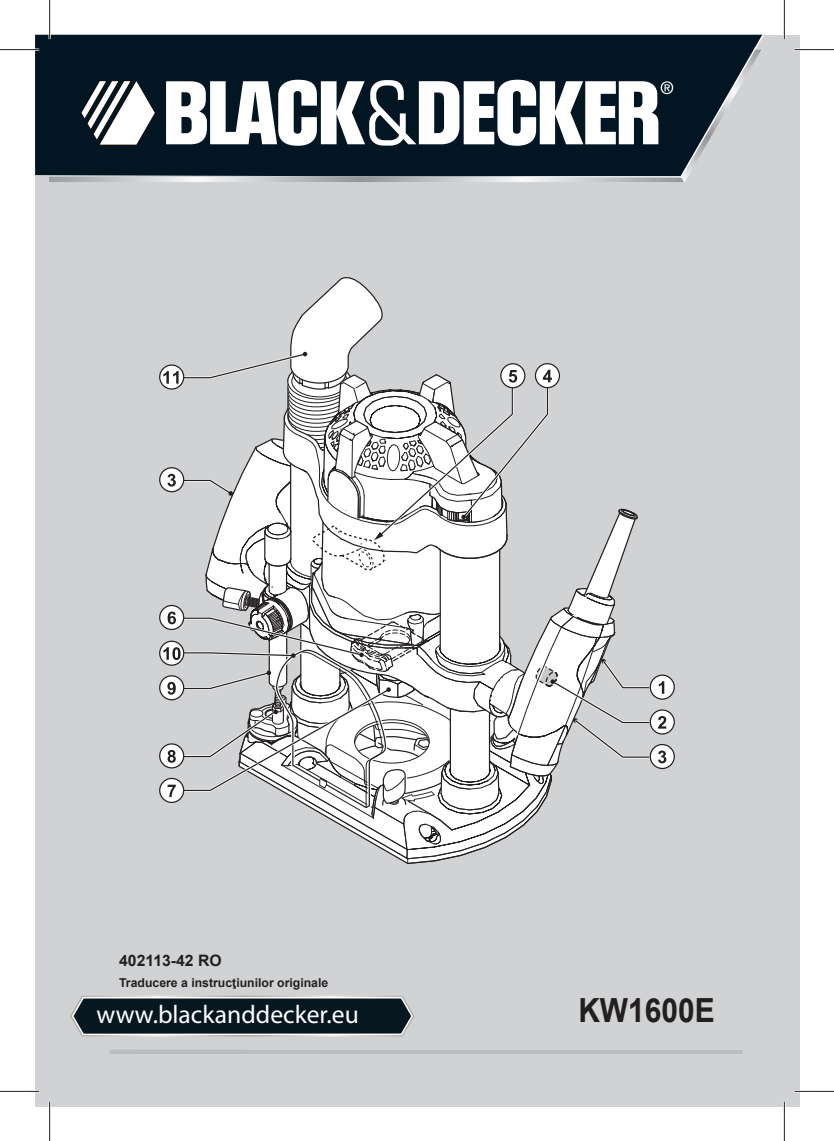
<style>
.page{position:relative;width:834px;height:1141px;background:#fff}
.page>*{position:absolute;margin:0;border:0;box-sizing:border-box;transform-origin:0 0}
.t1{font:700 33.25px "Arial";color:#231f20;scale:.9 1}
.t2{font:25.55px "Myriad Pro";color:#fff}
.t3{font:700 15.75px "Arial";color:#231f20}
.t4{font:700 12.25px "Arial";color:#231f20}
</style>
<div class="page">
<div style="left:35px;top:35px;width:764px;height:1071px;background:#d1d2d4"></div>
<img style="left:49px;top:177px;width:631px;height:5px">
<div style="left:35px;top:35px;width:277px;height:142px;background:#011622"></div>
<svg style="left:312px;top:35px;width:451px;height:143px;background:#23353f"></svg>
<svg style="left:166px;top:80px;width:507px;height:66px;background:#a1a9ad"></svg>
<svg style="left:82px;top:81px;width:73px;height:63px;background:#90979b"></svg>
<img style="left:70px;top:996px;width:344px;height:40px">
<svg style="left:72px;top:997px;width:341px;height:38px;background:#202f36"></svg>
<hr style="left:109px;top:1050px;width:634px;height:4px;background:#bcbdc0">
<svg style="left:650px;top:710px;width:24px;height:24px"></svg>
<div style="left:649px;top:709px;width:25px;height:26px;border:1px solid #231f20;border-radius:50%"></div>
<svg style="left:657px;top:716px;width:9px;height:13px"></svg>
<svg style="left:650px;top:675px;width:24px;height:24px"></svg>
<div style="left:649px;top:675px;width:25px;height:25px;border:1px solid #231f20;border-radius:50%"></div>
<svg style="left:658px;top:681px;width:6px;height:13px"></svg>
<svg style="left:650px;top:745px;width:24px;height:23px"></svg>
<div style="left:649px;top:744px;width:25px;height:25px;border:1px solid #231f20;border-radius:50%"></div>
<svg style="left:658px;top:751px;width:8px;height:12px"></svg>
<svg style="left:160px;top:778px;width:24px;height:24px"></svg>
<div style="left:159px;top:778px;width:25px;height:25px;border:1px solid #231f20;border-radius:50%"></div>
<svg style="left:160px;top:641px;width:24px;height:24px"></svg>
<div style="left:159px;top:641px;width:25px;height:25px;border:1px solid #231f20;border-radius:50%"></div>
<svg style="left:160px;top:606px;width:24px;height:23px"></svg>
<div style="left:159px;top:605px;width:25px;height:25px;border:1px solid #231f20;border-radius:50%"></div>
<svg style="left:160px;top:365px;width:24px;height:24px"></svg>
<div style="left:159px;top:364px;width:25px;height:26px;border:1px solid #231f20;border-radius:50%"></div>
<svg style="left:160px;top:468px;width:24px;height:24px"></svg>
<div style="left:159px;top:467px;width:25px;height:25px;border:1px solid #231f20;border-radius:50%"></div>
<svg style="left:160px;top:676px;width:24px;height:24px"></svg>
<div style="left:159px;top:675px;width:25px;height:25px;border:1px solid #231f20;border-radius:50%"></div>
<svg style="left:160px;top:744px;width:24px;height:24px"></svg>
<div style="left:159px;top:743px;width:25px;height:25px;border:1px solid #231f20;border-radius:50%"></div>
<svg style="left:163px;top:277px;width:488px;height:587px"></svg>
<svg style="left:0;top:49px;width:39px;height:2px"></svg>
<svg style="left:794px;top:49px;width:39px;height:2px"></svg>
<svg style="left:0;top:1090px;width:39px;height:2px"></svg>
<svg style="left:794px;top:1090px;width:39px;height:2px"></svg>
<svg style="left:49px;top:0;width:2px;height:39px"></svg>
<svg style="left:49px;top:1102px;width:2px;height:39px"></svg>
<svg style="left:783px;top:0;width:2px;height:39px"></svg>
<svg style="left:783px;top:1102px;width:2px;height:39px"></svg>
<p class="t3" style="left:119px;top:952px;width:104px">402113-42 RO</p>
<p class="t4" style="left:119px;top:976px;width:210px">Traducere a instrucţiunilor originale</p>
<h2 class="t2" style="left:96px;top:999px;width:264px">www.blackanddecker.eu</h2>
<h1 class="t1" style="left:578px;top:992px;width:153px">KW1600E</h1>
</div>
